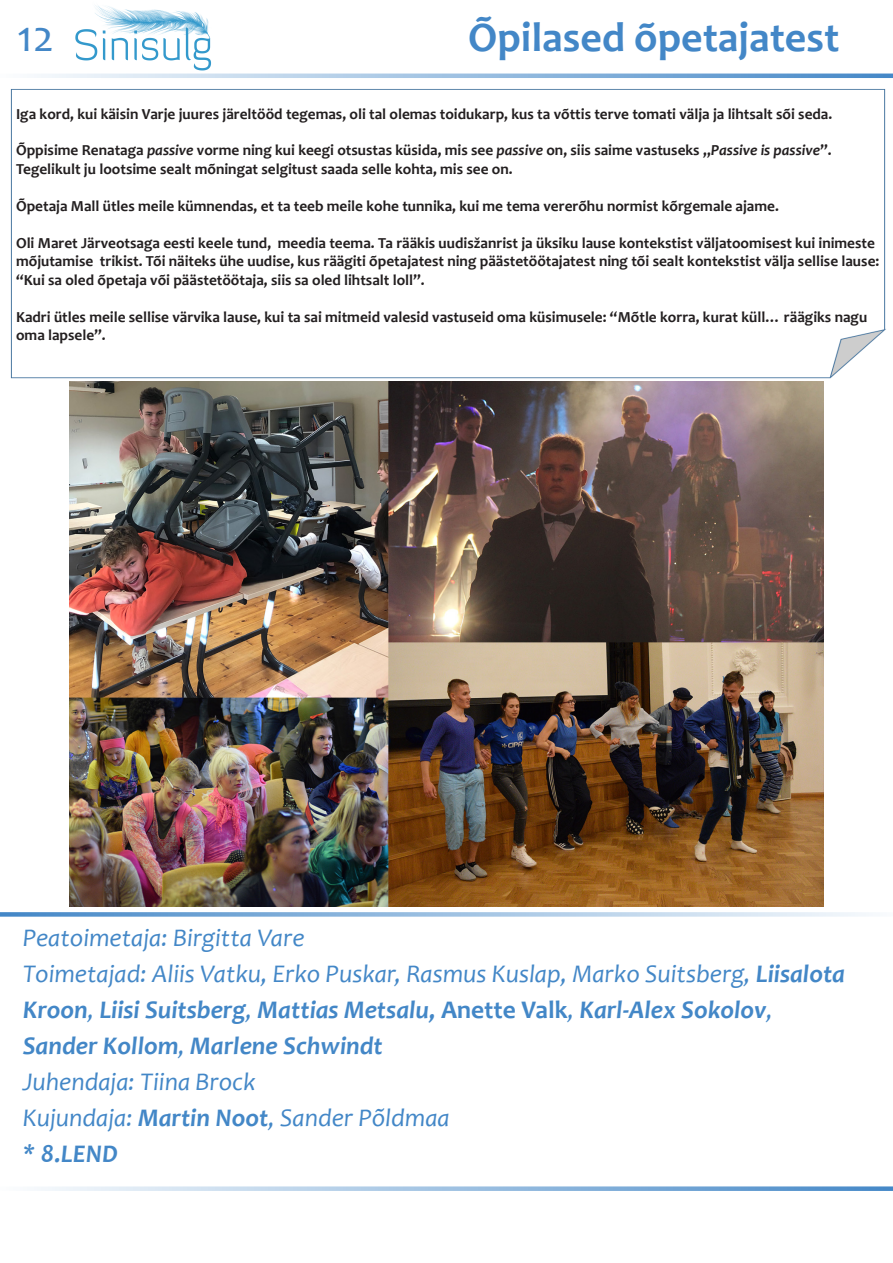
<style>
.page{position:relative;width:893px;height:1263px;background:#fff}
.page>*{position:absolute;margin:0;border:0;box-sizing:border-box;transform-origin:0 0}
.t1{font:45px "Candara";color:#4387c7}
.t2{font:700 42px "Candara";color:#4387c7}
.t3{font:italic 25.5px/36px "Candara";color:#4387c7}
.t4{font:italic 700 25.5px "Candara";color:#4387c7}
.t5{font:700 15.3px/18.5px "Candara";color:#231f20}
.s1{font-style:italic}
.s2{font-weight:700}
.s3{font-weight:700;font-style:normal}
.s4{font-weight:400}
</style>
<div class="page">
<img style="left:10px;top:89px;width:876px;height:290px">
<img style="left:70px;top:381px;width:753px;height:525px">
<svg style="left:37px;top:74px;width:856px;height:4px"></svg>
<svg style="left:37px;top:1186px;width:856px;height:5px"></svg>
<img style="left:75px;top:5px;width:136px;height:65px">
<svg style="left:0;top:912px;width:869px;height:5px"></svg>
<h1 class="t1" style="left:17px;top:8px;width:38px">12</h1>
<p class="t2" style="left:468px;top:11px;width:373px">Õpilased õpetajatest</p>
<p class="t5" style="left:16px;top:104px;width:818px">Iga kord, kui käisin Varje juures järeltööd tegemas, oli tal olemas toidukarp, kus ta võttis terve tomati välja ja lihtsalt sõi seda.</p>
<p class="t5" style="left:16px;top:141px;width:817px">Õppisime Renataga <span class="s1">passive</span> vorme ning kui keegi otsustas küsida, mis see <span class="s1">passive</span> on, siis saime vastuseks „<span class="s1">Passive is passive</span>”.</p>
<p class="t5" style="left:16px;top:160px;width:498px">Tegelikult ju lootsime sealt mõningat selgitust saada selle kohta, mis see on.</p>
<p class="t5" style="left:16px;top:196px;width:764px">Õpetaja Mall ütles meile kümnendas, et ta teeb meile kohe tunnika, kui me tema vererõhu normist kõrgemale ajame.</p>
<p class="t5" style="left:16px;top:233px;width:865px">Oli Maret Järveotsaga eesti keele tund, meedia teema. Ta rääkis uudisžanrist ja üksiku lause kontekstist väljatoomisest kui inimeste mõjutamise trikist. Tõi näiteks ühe uudise, kus räägiti õpetajatest ning päästetöötajatest ning tõi sealt kontekstist välja sellise lause:</p>
<p class="t5" style="left:16px;top:270px;width:410px">“Kui sa oled õpetaja või päästetöötaja, siis sa oled lihtsalt loll”.</p>
<p class="t5" style="left:16px;top:307px;width:853px">Kadri ütles meile sellise värvika lause, kui ta sai mitmeid valesid vastuseid oma küsimusele: “Mõtle korra, kurat küll… räägiks nagu</p>
<p class="t5" style="left:16px;top:326px;width:91px">oma lapsele”.</p>
<p class="t3" style="left:23px;top:919px;width:283px">Peatoimetaja: Birgitta Vare</p>
<p class="t3" style="left:23px;top:955px;width:824px">Toimetajad: Aliis Vatku, Erko Puskar, Rasmus Kuslap, Marko Suitsberg, <span class="s2">Liisalota<br>Kroon</span>, <span class="s2">Liisi Suitsberg</span>, <span class="s2">Mattias Metsalu,</span> <span class="s3">Anette Valk</span>, <span class="s2">Karl-Alex Sokolov</span>,</p>
<p class="t4" style="left:23px;top:1029px;width:362px">Sander Kollom<span class="s4">,</span> Marlene Schwindt</p>
<p class="t3" style="left:23px;top:1063px;width:234px">Juhendaja: Tiina Brock</p>
<p class="t3" style="left:23px;top:1099px;width:429px">Kujundaja: <span class="s2">Martin Noot</span>, Sander Põldmaa</p>
<p class="t4" style="left:23px;top:1137px;width:97px">* 8.LEND</p>
</div>
